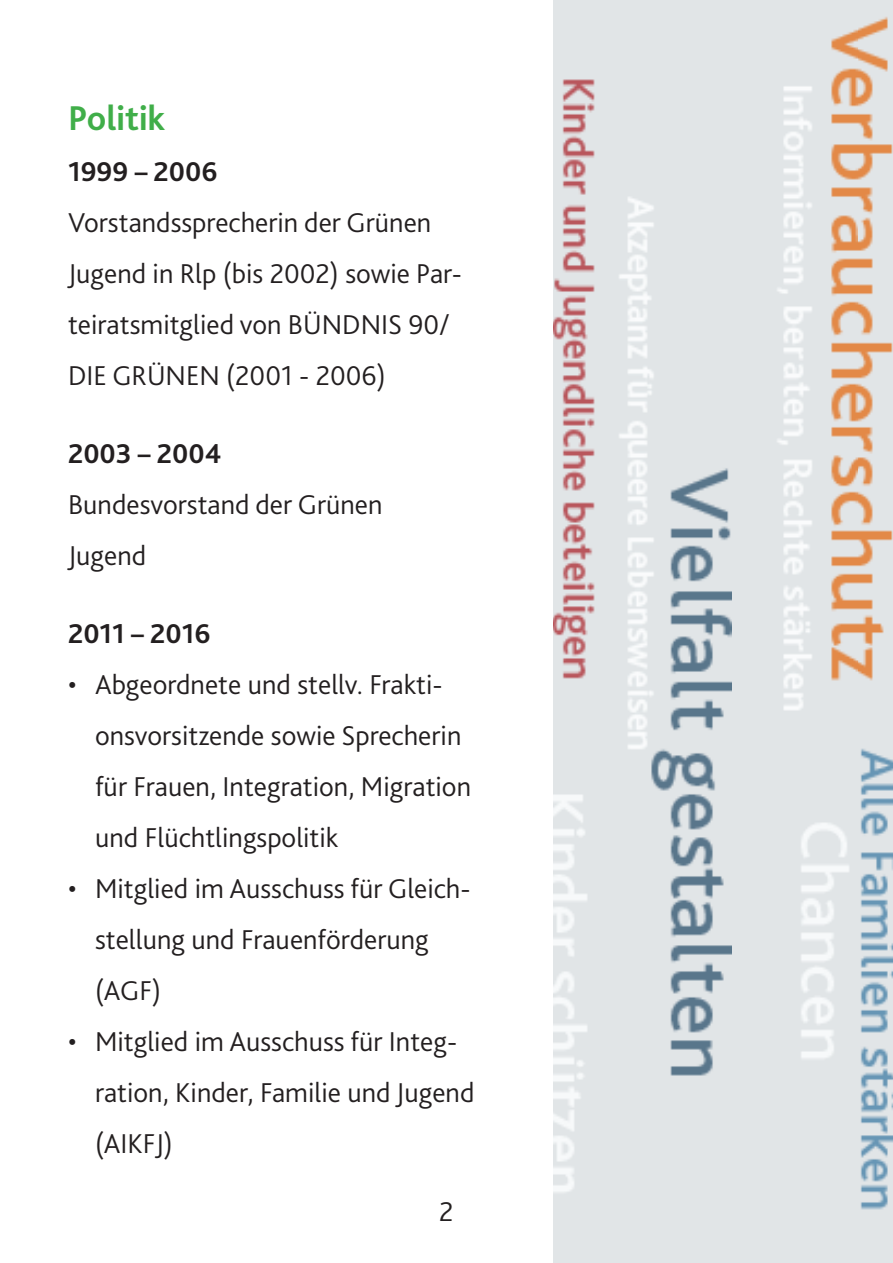
<style>
.page{position:relative;width:893px;height:1263px;background:#fff}
.page>*{position:absolute;margin:0;border:0;box-sizing:border-box;transform-origin:0 0}
.t1{font:700 36px "Bliss 2";color:#40ae49}
.t2{font:300 28.5px/51px "Bliss 2";color:#231f20}
.t3{font:700 28.5px "Bliss 2";color:#231f20}
</style>
<div class="page">
<img style="left:554px;top:1px;width:339px;height:1261px">
<p class="t1" style="left:68px;top:96px;width:99px">Politik</p>
<p class="t3" style="left:68px;top:154px;width:151px">1999 – 2006</p>
<p class="t2" style="left:68px;top:197px;width:395px">Vorstandssprecherin der Grünen<br>Jugend in Rlp (bis 2002) sowie Par&shy;teiratsmitglied von BÜNDNIS 90/<br>DIE GRÜNEN (2001 - 2006)</p>
<p class="t3" style="left:68px;top:436px;width:155px">2003 – 2004</p>
<p class="t2" style="left:68px;top:478px;width:316px">Bundesvorstand der Grünen<br>Jugend</p>
<p class="t3" style="left:68px;top:616px;width:144px">2011 – 2016</p>
<p class="t2" style="left:95px;top:658px;width:378px;text-indent:-27px">• Abgeordnete und stellv. Frakti&shy;onsvorsitzende sowie Sprecherin für Frauen, Integration, Migration und Flüchtlingspolitik</p>
<p class="t2" style="left:95px;top:862px;width:377px;text-indent:-27px">• Mitglied im Ausschuss für Gleich&shy;stellung und Frauenförderung (AGF)</p>
<p class="t2" style="left:95px;top:1015px;width:381px;text-indent:-27px">• Mitglied im Ausschuss für Integ&shy;ration, Kinder, Familie und Jugend (AIKFJ)</p>
<p class="t2" style="left:439px;top:1186px;width:16px">2</p>
</div>
